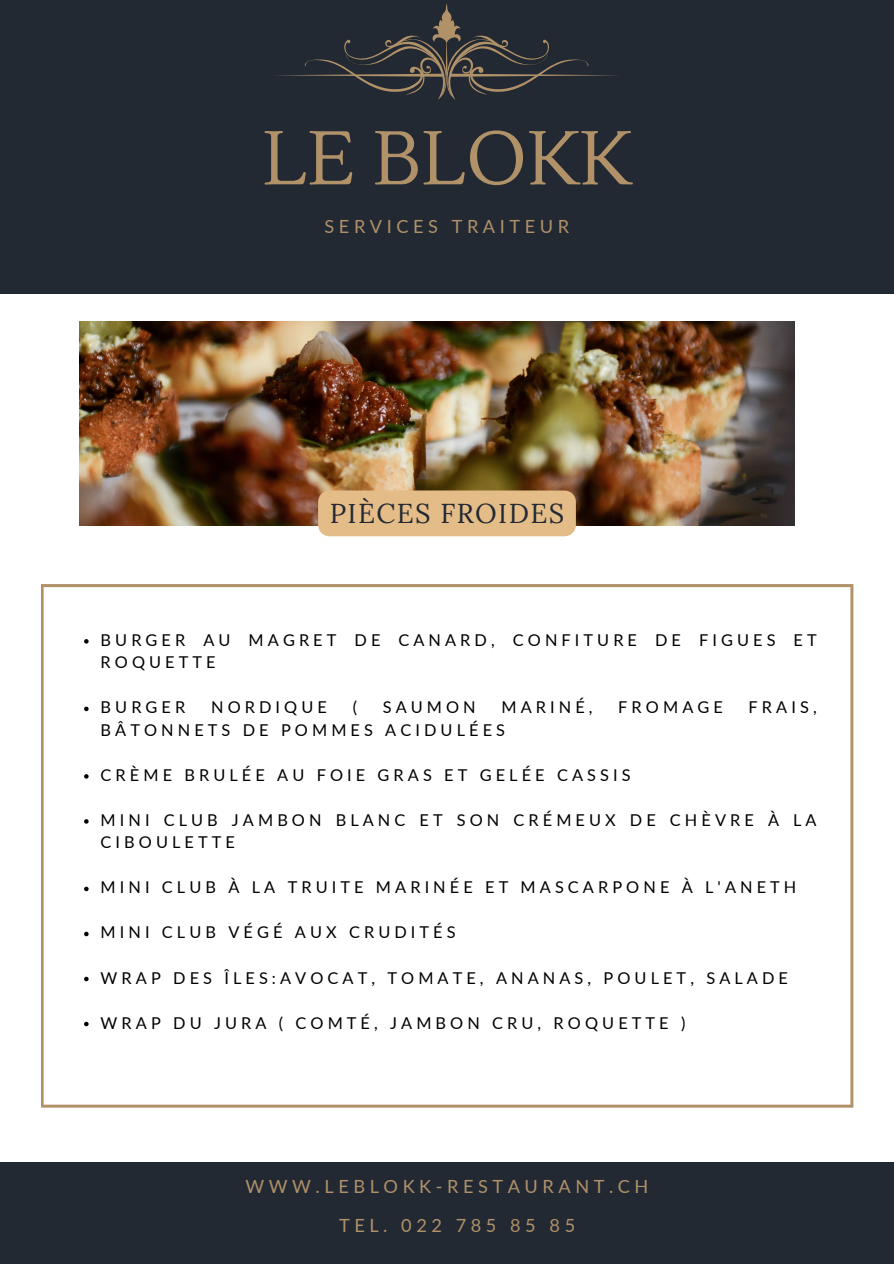
<style>
.page{position:relative;width:894px;height:1264px;background:#fff}
.page>*{position:absolute;margin:0;border:0;box-sizing:border-box;transform-origin:0 0}
.t1{font:75.75px "Lustria";color:#b09168}
.t2{font:27.3px "Lora";letter-spacing:.05em;color:#222933}
.t3{font:18.15px "Lato";letter-spacing:.25em;color:#b09168}
.t4{font:16.35px/22.5px "Lato";letter-spacing:.25em;color:#000}
</style>
<div class="page">
<div style="left:0;top:0;width:893px;height:293px;background:#222933"></div>
<svg style="left:276px;top:4px;width:341px;height:96px"></svg>
<div style="left:0;top:1162px;width:893px;height:101px;background:#222933"></div>
<svg style="left:41px;top:584px;width:812px;height:523px"></svg>
<img style="left:79px;top:321px;width:715px;height:204px">
<div style="left:318px;top:490px;width:257px;height:46px;background:#e4bc88"></div>
<svg style="left:84px;top:639px;width:5px;height:4px"></svg>
<svg style="left:84px;top:706px;width:5px;height:5px"></svg>
<svg style="left:84px;top:774px;width:5px;height:4px"></svg>
<svg style="left:84px;top:819px;width:5px;height:4px"></svg>
<svg style="left:84px;top:886px;width:5px;height:5px"></svg>
<svg style="left:84px;top:931px;width:5px;height:5px"></svg>
<svg style="left:84px;top:976px;width:5px;height:5px"></svg>
<svg style="left:84px;top:1021px;width:5px;height:5px"></svg>
<p class="t1" style="left:262px;top:112px;width:370px">LE BLOKK</p>
<h1 class="t3" style="left:324px;top:215px;width:246px">SERVICES TRAITEUR</h1>
<h3 class="t2" style="left:329px;top:495px;width:236px">PIÈCES FROIDES</h3>
<h2 class="t4" style="left:101px;top:628px;width:717px">BURGER AU MAGRET DE CANARD, CONFITURE DE FIGUES ET<br>ROQUETTE</h2>
<p class="t4" style="left:101px;top:695px;width:86px">BURGER</p>
<p class="t4" style="left:211px;top:695px;width:117px">NORDIQUE</p>
<p class="t4" style="left:352px;top:695px;width:6px">(</p>
<p class="t4" style="left:382px;top:695px;width:94px">SAUMON</p>
<p class="t4" style="left:501px;top:695px;width:93px">MARINÉ,</p>
<p class="t4" style="left:618px;top:695px;width:106px">FROMAGE</p>
<p class="t4" style="left:748px;top:695px;width:70px">FRAIS,</p>
<p class="t4" style="left:101px;top:718px;width:406px">BÂTONNETS DE POMMES ACIDULÉES</p>
<p class="t4" style="left:101px;top:763px;width:531px">CRÈME BRULÉE AU FOIE GRAS ET GELÉE CASSIS</p>
<p class="t4" style="left:101px;top:808px;width:717px">MINI CLUB JAMBON BLANC ET SON CRÉMEUX DE CHÈVRE À LA<br>CIBOULETTE</p>
<p class="t4" style="left:101px;top:875px;width:697px">MINI CLUB À LA TRUITE MARINÉE ET MASCARPONE À L'ANETH</p>
<p class="t4" style="left:101px;top:920px;width:356px">MINI CLUB VÉGÉ AUX CRUDITÉS</p>
<p class="t4" style="left:101px;top:965px;width:688px">WRAP DES ÎLES:AVOCAT, TOMATE, ANANAS, POULET, SALADE</p>
<p class="t4" style="left:101px;top:1010px;width:586px">WRAP DU JURA ( COMTÉ, JAMBON CRU, ROQUETTE )</p>
<p class="t3" style="left:245px;top:1174px;width:404px">WWW.LEBLOKK-RESTAURANT.CH</p>
<p class="t3" style="left:339px;top:1213px;width:237px">TEL. 022 785 85 85</p>
</div>
